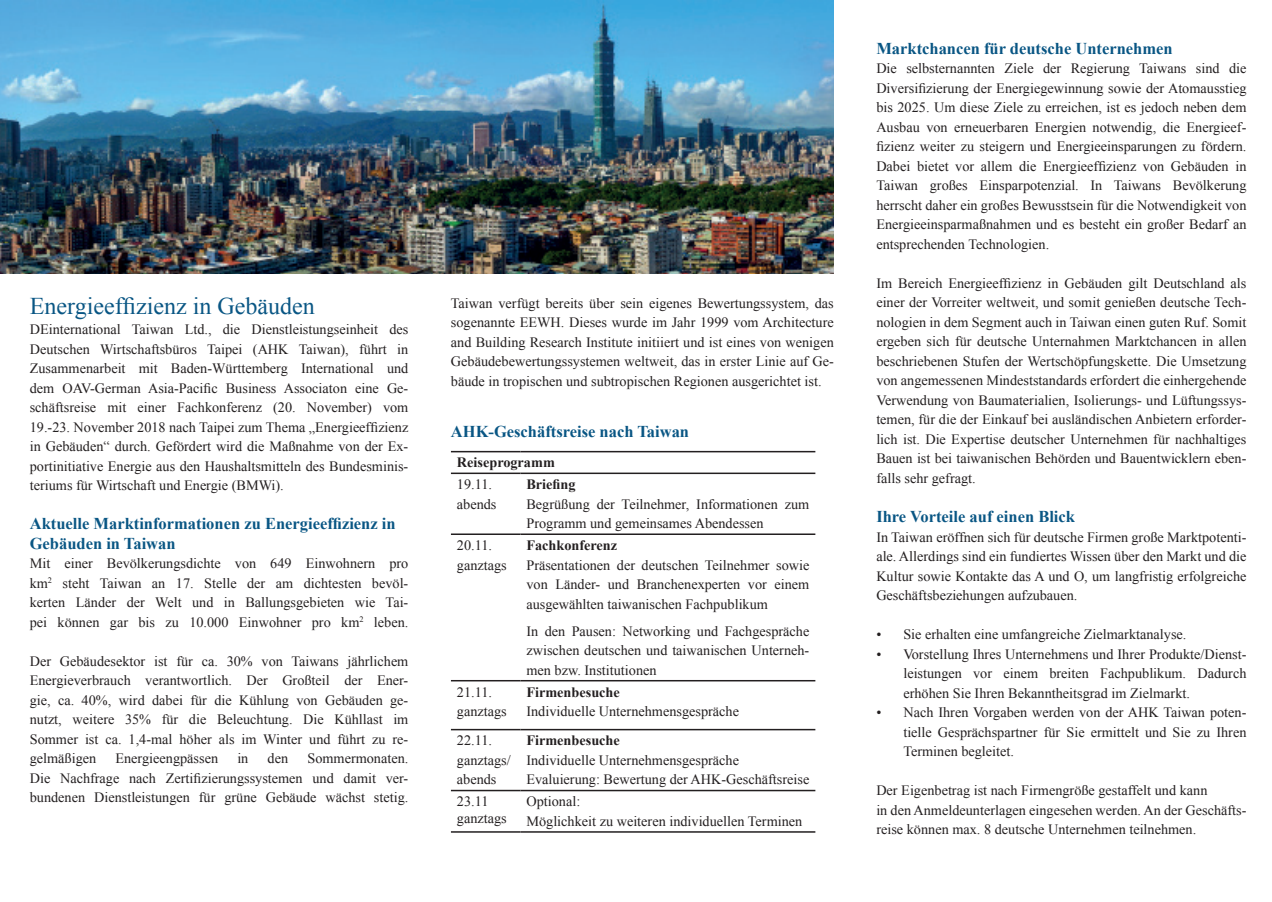
<style>
.page{position:relative;width:1272px;height:902px;background:#fff}
.page>*{position:absolute;margin:0;border:0;box-sizing:border-box;transform-origin:0 0}
.t1{font:24px "Times New Roman";color:#095684}
.t2{font:700 16.5px/19.5px "Times New Roman";color:#095684}
.t3{font:14.25px/19.5px "Times New Roman";color:#231f20;text-align:justify}
.t4{font:700 14.25px "Times New Roman";color:#231f20}
</style>
<div class="page">
<img style="left:0;top:0;width:833px;height:273px">
<hr style="left:451px;top:680px;width:69px;height:1px;background:#231f20">
<hr style="left:520px;top:680px;width:295px;height:1px;background:#231f20">
<hr style="left:451px;top:728px;width:69px;height:2px;background:#231f20">
<hr style="left:520px;top:728px;width:295px;height:2px;background:#231f20">
<hr style="left:451px;top:789px;width:69px;height:2px;background:#231f20">
<hr style="left:520px;top:789px;width:295px;height:2px;background:#231f20">
<hr style="left:451px;top:831px;width:69px;height:1px;background:#231f20">
<hr style="left:520px;top:831px;width:295px;height:1px;background:#231f20">
<hr style="left:451px;top:451px;width:69px;height:1px;background:#231f20">
<hr style="left:520px;top:451px;width:295px;height:1px;background:#231f20">
<hr style="left:451px;top:472px;width:69px;height:2px;background:#231f20">
<hr style="left:520px;top:472px;width:295px;height:2px;background:#231f20">
<hr style="left:451px;top:533px;width:69px;height:2px;background:#231f20">
<hr style="left:520px;top:533px;width:295px;height:2px;background:#231f20">
<h1 class="t1" style="left:30px;top:290px;width:286px">Energieeffizienz in Gebäuden</h1>
<p class="t3" style="left:30px;top:319px;width:380px">DEinternational Taiwan Ltd., die Dienstleistungseinheit des Deutschen Wirtschaftsbüros Taipei (AHK Taiwan), führt in Zusammenarbeit mit Baden-Württemberg International und dem OAV-German Asia-Pacific Business Associaton eine Ge&shy;schäftsreise mit einer Fachkonferenz (20. November) vom 19.-23. November 2018 nach Taipei zum Thema „Energieeffizienz in Gebäuden“ durch. Gefördert wird die Maßnahme von der Ex&shy;portinitiative Energie aus den Haushaltsmitteln des Bundesminis&shy;teriums für Wirtschaft und Energie (BMWi).</p>
<p class="t2" style="left:30px;top:513px;width:367px">Aktuelle Marktinformationen zu Energieeffizienz in<br>Gebäuden in Taiwan</p>
<p class="t3" style="left:30px;top:553px;width:380px">Mit einer Bevölkerungsdichte von 649 Einwohnern pro km<sup>2</sup> steht Taiwan an 17. Stelle der am dichtesten bevöl&shy;kerten Länder der Welt und in Ballungsgebieten wie Tai&shy;pei können gar bis zu 10.000 Einwohner pro km<sup>2</sup> leben.</p>
<p class="t3" style="left:30px;top:651px;width:380px">Der Gebäudesektor ist für ca. 30% von Taiwans jährlichem Energieverbrauch verantwortlich. Der Großteil der Ener&shy;gie, ca. 40%, wird dabei für die Kühlung von Gebäuden ge&shy;nutzt, weitere 35% für die Beleuchtung. Die Kühllast im Sommer ist ca. 1,4-mal höher als im Winter und führt zu re&shy;gelmäßigen</p>
<p class="t3" style="left:115px;top:748px;width:104px">Energieengpässen</p>
<p class="t3" style="left:237px;top:748px;width:13px">in</p>
<p class="t3" style="left:268px;top:748px;width:22px">den</p>
<p class="t3" style="left:30px;top:748px;width:380px;text-indent:278px">Sommermonaten.<br>Die Nachfrage nach Zertifizierungssystemen und damit ver&shy;bundenen Dienstleistungen für grüne Gebäude wächst stetig.</p>
<p class="t3" style="left:451px;top:293px;width:384px">Taiwan verfügt bereits über sein eigenes Bewertungssystem, das sogenannte EEWH. Dieses wurde im Jahr 1999 vom Architecture and Building Research Institute initiiert und ist eines von wenigen Gebäudebewertungssystemen weltweit, das in erster Linie auf Ge&shy;bäude in tropischen und subtropischen Regionen ausgerichtet ist.</p>
<p class="t2" style="left:451px;top:421px;width:240px">AHK-Geschäftsreise nach Taiwan</p>
<p class="t4" style="left:457px;top:452px;width:99px">Reiseprogramm</p>
<p class="t3" style="left:457px;top:474px;width:41px">19.11. abends</p>
<p class="t4" style="left:526px;top:474px;width:51px">Briefing</p>
<p class="t3" style="left:526px;top:494px;width:284px">Begrüßung der Teilnehmer, Informationen zum<br>Programm und gemeinsames Abendessen</p>
<p class="t3" style="left:457px;top:535px;width:51px">20.11. ganztags</p>
<p class="t4" style="left:526px;top:535px;width:92px">Fachkonferenz</p>
<p class="t3" style="left:526px;top:555px;width:284px">Präsentationen der deutschen Teilnehmer sowie von Länder- und Branchenexperten vor einem ausgewählten taiwanischen Fachpublikum</p>
<p class="t3" style="left:526px;top:621px;width:284px">In den Pausen: Networking und Fachgespräche zwischen deutschen und taiwanischen Unterneh&shy;men bzw. Institutionen</p>
<p class="t3" style="left:457px;top:681px;width:51px">21.11. ganztags</p>
<p class="t4" style="left:526px;top:681px;width:95px">Firmenbesuche</p>
<p class="t3" style="left:526px;top:701px;width:214px">Individuelle Unternehmensgespräche</p>
<p class="t3" style="left:457px;top:730px;width:55px;text-align:left">22.11. ganztags/ abends</p>
<p class="t4" style="left:526px;top:730px;width:95px">Firmenbesuche</p>
<p class="t3" style="left:526px;top:750px;width:284px">Individuelle Unternehmensgespräche<br>Evaluierung: Bewertung der AHK-Geschäftsreise</p>
<p class="t3" style="left:457px;top:792px;width:51px;line-height:17.1px">23.11 ganztags</p>
<p class="t3" style="left:526px;top:791px;width:277px">Optional:<br>Möglichkeit zu weiteren individuellen Terminen</p>
<p class="t2" style="left:876px;top:38px;width:298px">Marktchancen für deutsche Unternehmen</p>
<p class="t3" style="left:876px;top:58px;width:371px">Die selbsternannten Ziele der Regierung Taiwans sind die Diversifizierung der Energiegewinnung sowie der Atomausstieg bis 2025. Um diese Ziele zu erreichen, ist es jedoch neben dem Ausbau von erneuerbaren Energien notwendig, die Energieef&shy;fizienz weiter zu steigern und Energieeinsparungen zu fördern.<br>Dabei bietet vor allem die Energieeffizienz von Gebäuden in Taiwan großes Einsparpotenzial. In Taiwans Bevölkerung herrscht daher ein großes Bewusstsein für die Notwendigkeit von Energieeinsparmaßnahmen und es besteht ein großer Bedarf an entsprechenden Technologien.</p>
<p class="t3" style="left:876px;top:273px;width:371px">Im Bereich Energieeffizienz in Gebäuden gilt Deutschland als einer der Vorreiter weltweit, und somit genießen deutsche Tech&shy;nologien in dem Segment auch in Taiwan einen guten Ruf. Somit ergeben sich für deutsche Unternahmen Marktchancen in allen beschriebenen Stufen der Wertschöpfungskette. Die Umsetzung von angemessenen Mindeststandards erfordert die einhergehende Verwendung von Baumaterialien, Isolierungs- und Lüftungssys&shy;temen, für die der Einkauf bei ausländischen Anbietern erforder&shy;lich ist. Die Expertise deutscher Unternehmen für nachhaltiges Bauen ist bei taiwanischen Behörden und Bauentwicklern eben&shy;falls sehr gefragt.</p>
<p class="t2" style="left:876px;top:506px;width:200px">Ihre Vorteile auf einen Blick</p>
<p class="t3" style="left:876px;top:526px;width:371px">In Taiwan eröffnen sich für deutsche Firmen große Marktpotenti&shy;ale. Allerdings sind ein fundiertes Wissen über den Markt und die Kultur sowie Kontakte das A und O, um langfristig erfolgreiche Geschäftsbeziehungen aufzubauen.</p>
<p class="t3" style="left:876px;top:624px;width:311px">• Sie erhalten eine umfangreiche Zielmarktanalyse.</p>
<p class="t3" style="left:903px;top:643px;width:344px;text-indent:-27px">• Vorstellung Ihres Unternehmens und Ihrer Produkte/Dienst&shy;leistungen vor einem breiten Fachpublikum. Dadurch erhöhen Sie Ihren Bekanntheitsgrad im Zielmarkt.</p>
<p class="t3" style="left:903px;top:702px;width:344px;text-indent:-27px">• Nach Ihren Vorgaben werden von der AHK Taiwan poten&shy;tielle Gesprächspartner für Sie ermittelt und Sie zu Ihren Terminen begleitet.</p>
<p class="t3" style="left:876px;top:780px;width:371px;text-align:left">Der Eigenbetrag ist nach Firmengröße gestaffelt und kann<br>in den Anmeldeunterlagen eingesehen werden. An der Geschäfts&shy;reise können max. 8 deutsche Unternehmen teilnehmen.</p>
</div>
